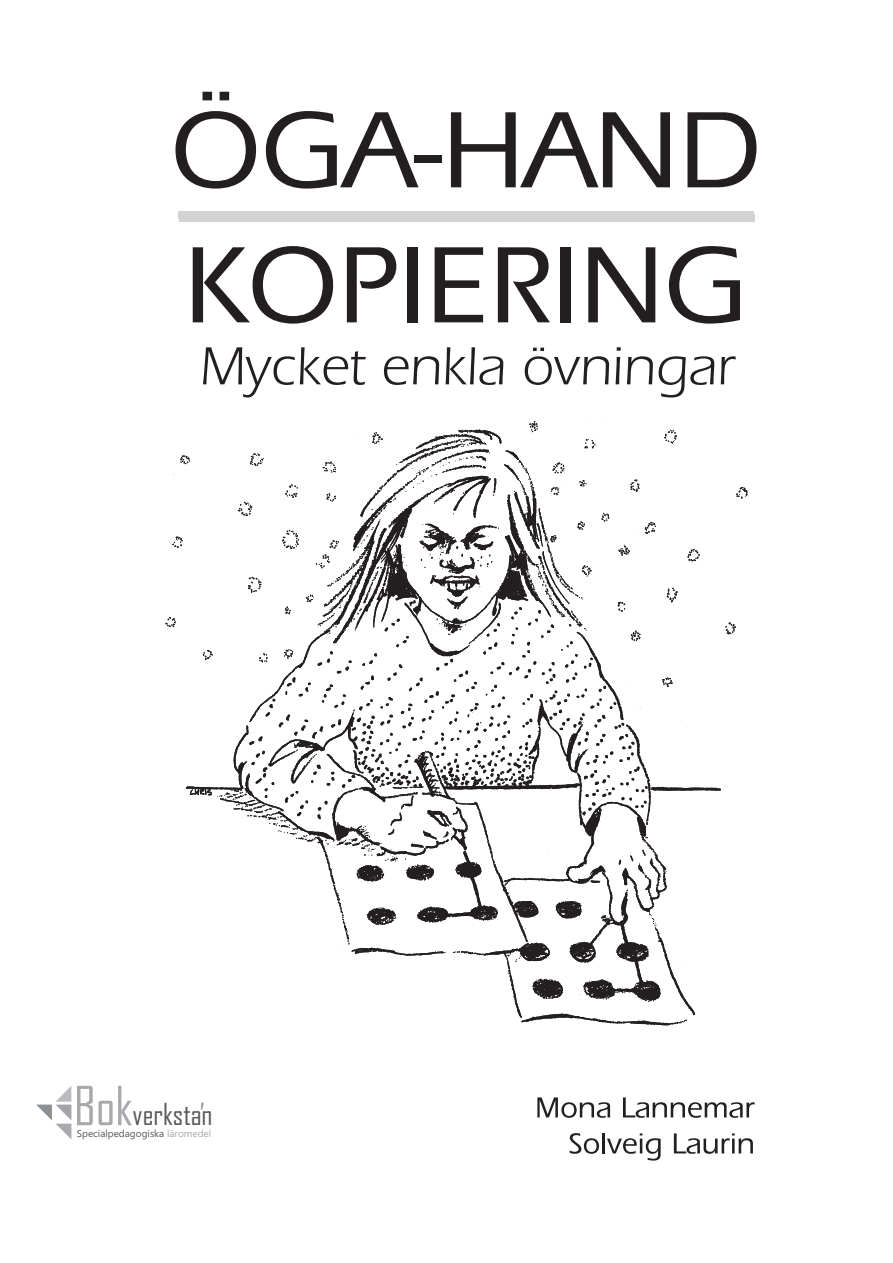
<style>
.page{position:relative;width:893px;height:1263px;background:#fff}
.page>*{position:absolute;margin:0;border:0;box-sizing:border-box;transform-origin:0 0}
.t1{font:56.55px "ITC Eras Std";color:#231f20}
.t2{font:55.5px "ITC Eras Std";color:#231f20}
.t3{font:29.25px "Agency FB";color:#8e9093}
.t4{font:29.1px "Agency FB";color:#57585a}
.t5{font:10.05px "Ebrima";color:#57585a}
.s1{font-size:51.6px;color:#a8a9ad}
.s2{color:#a8a9ad}
</style>
<div class="page">
<div style="left:179px;top:214px;width:575px;height:8px;background:#d1d2d4"></div>
<svg style="left:175px;top:92px;width:81px;height:97px"></svg>
<svg style="left:266px;top:111px;width:152px;height:78px"></svg>
<div style="left:414px;top:155px;width:28px;height:8px;background:#231f20"></div>
<svg style="left:451px;top:112px;width:219px;height:75px"></svg>
<svg style="left:687px;top:112px;width:69px;height:75px"></svg>
<svg style="left:193px;top:246px;width:140px;height:78px"></svg>
<svg style="left:347px;top:247px;width:49px;height:75px"></svg>
<div style="left:407px;top:247px;width:10px;height:75px;background:#231f20"></div>
<svg style="left:435px;top:247px;width:48px;height:75px"></svg>
<svg style="left:498px;top:247px;width:52px;height:75px"></svg>
<div style="left:561px;top:247px;width:10px;height:75px;background:#231f20"></div>
<svg style="left:588px;top:247px;width:67px;height:75px"></svg>
<svg style="left:669px;top:246px;width:71px;height:78px"></svg>
<div style="left:178px;top:212px;width:576px;height:7px;background:#d1d2d4"></div>
<svg style="left:537px;top:1097px;width:73px;height:21px"></svg>
<svg style="left:623px;top:1097px;width:132px;height:21px"></svg>
<svg style="left:569px;top:1133px;width:30px;height:21px"></svg>
<hr style="left:602px;top:1133px;width:3px;height:20px;background:#231f20">
<svg style="left:607px;top:1133px;width:54px;height:27px"></svg>
<svg style="left:674px;top:1133px;width:79px;height:21px"></svg>
<img style="left:165px;top:421px;width:583px;height:606px">
<svg style="left:36px;top:1086px;width:35px;height:53px"></svg>
<h1 class="t1" style="left:188px;top:325px;width:548px">Mycket enkla övningar</h1>
<h2 class="t2" style="left:199px;top:335px;width:537px">Mycket enkla övningar</h2>
<h3 class="t4" style="left:74px;top:1096px;width:140px"><span class="s1">Bok</span>verkstan</h3>
<p class="t5" style="left:77px;top:1127px;width:136px">Specialpedagogiska <span class="s2">läromedel</span></p>
<h3 class="t3" style="left:200px;top:1096px;width:6px">’</h3>
</div>
